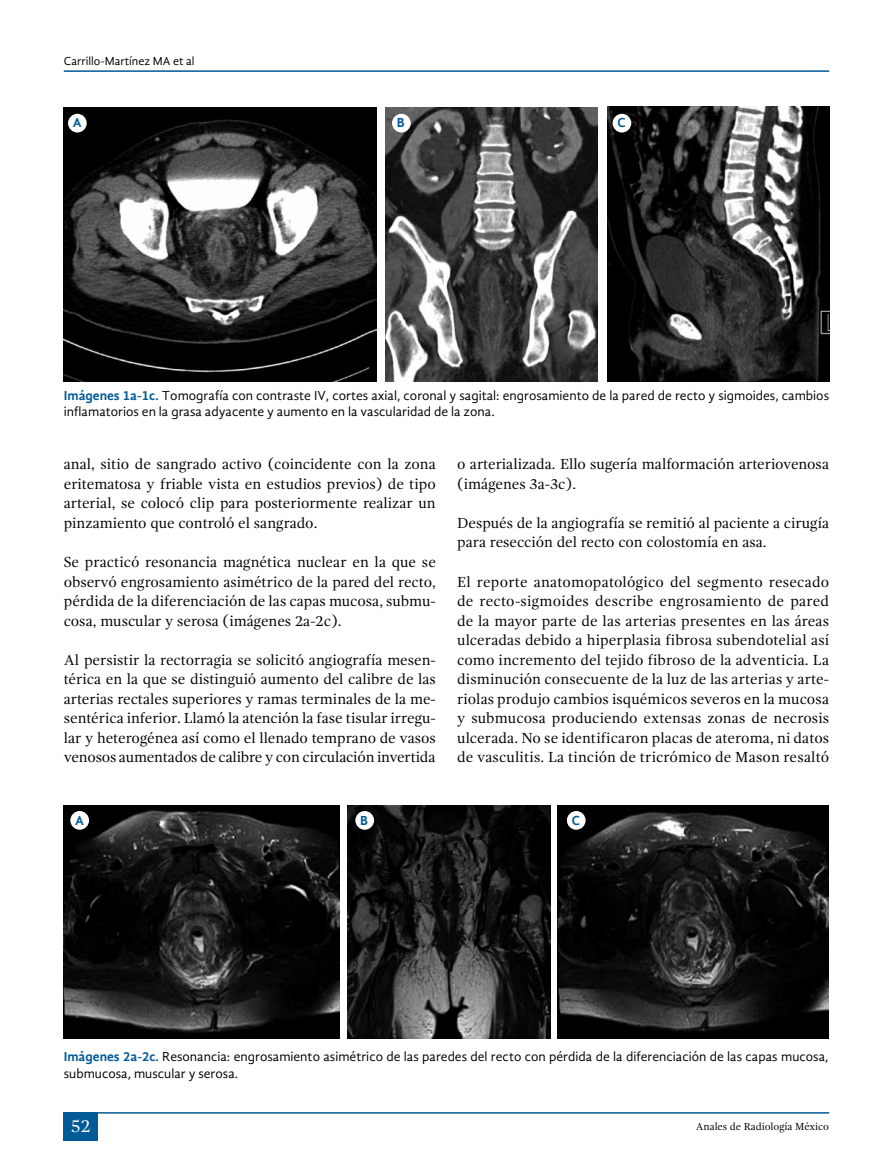
<style>
.page{position:relative;width:893px;height:1170px;background:#fff}
.page>*{position:absolute;margin:0;border:0;box-sizing:border-box;transform-origin:0 0}
.t1{font:18px "Gandhi Serif";color:#fff}
.t2{font:15px/19.5px "Gandhi Serif";color:#000;text-align:justify}
.t3{font:13.5px/16.5px "Gandhi Sans";color:#000}
.t4{font:700 13.5px "Gandhi Sans";color:#005b96}
.t5{font:12px "Gandhi Sans";color:#000}
.t6{font:10.5px "Gandhi Serif";letter-spacing:-.005em;color:#000}
.s1{font-weight:700;color:#005b96}
</style>
<div class="page">
<div style="left:64px;top:1111px;width:34px;height:29px;background:#005b96"></div>
<hr style="left:79px;top:1111px;width:750px;height:2px;background:#005b96">
<hr style="left:64px;top:70px;width:765px;height:2px;background:#005b96">
<img style="left:64px;top:107px;width:312px;height:274px">
<img style="left:385px;top:107px;width:213px;height:274px">
<img style="left:608px;top:106px;width:221px;height:275px">
<img style="left:64px;top:805px;width:275px;height:233px">
<img style="left:347px;top:805px;width:204px;height:233px">
<img style="left:558px;top:805px;width:270px;height:233px">
<div style="left:68px;top:114px;width:19px;height:18px;background:#fff;border-radius:50%"></div>
<div style="left:392px;top:114px;width:19px;height:18px;background:#fff;border-radius:50%"></div>
<div style="left:613px;top:114px;width:18px;height:18px;background:#fff;border-radius:50%"></div>
<div style="left:70px;top:811px;width:19px;height:18px;background:#fff;border-radius:50%"></div>
<div style="left:355px;top:811px;width:19px;height:18px;background:#fff;border-radius:50%"></div>
<div style="left:567px;top:811px;width:19px;height:18px;background:#fff;border-radius:50%"></div>
<p class="t5" style="left:64px;top:54px;width:132px">Carrillo-Martínez MA et al</p>
<p class="t4" style="left:73px;top:115px;width:10px">A</p>
<p class="t4" style="left:397px;top:115px;width:9px">B</p>
<p class="t4" style="left:617px;top:115px;width:10px">C</p>
<p class="t3" style="left:64px;top:387px;width:767px"><span class="s1">Imágenes 1a-1c.</span> Tomografía con contraste IV, cortes axial, coronal y sagital: engrosamiento de la pared de recto y sigmoides, cambios inflamatorios en la grasa adyacente y aumento en la vascularidad de la zona.</p>
<p class="t2" style="left:64px;top:454px;width:374px">anal, sitio de sangrado activo (coincidente con la zona eritematosa y friable vista en estudios previos) de tipo arterial, se colocó clip para posteriormente realizar un pinzamiento que controló el sangrado.</p>
<p class="t2" style="left:64px;top:552px;width:374px">Se practicó resonancia magnética nuclear en la que se observó engrosamiento asimétrico de la pared del recto, pérdida de la diferenciación de las capas mucosa, submu&shy;cosa, muscular y serosa (imágenes 2a-2c).</p>
<p class="t2" style="left:64px;top:649px;width:374px">Al persistir la rectorragia se solicitó angiografía mesen&shy;térica en la que se distinguió aumento del calibre de las arterias rectales superiores y ramas terminales de la me&shy;sentérica inferior. Llamó la atención la fase tisular irregu&shy;lar y heterogénea así como el llenado temprano de vasos venosos aumentados de calibre y con circulación invertida</p>
<p class="t2" style="left:457px;top:454px;width:374px">o arterializada. Ello sugería malformación arteriovenosa (imágenes 3a-3c).</p>
<p class="t2" style="left:457px;top:513px;width:374px">Después de la angiografía se remitió al paciente a cirugía para resección del recto con colostomía en asa.</p>
<p class="t2" style="left:457px;top:571px;width:374px">El reporte anatomopatológico del segmento resecado de recto-sigmoides describe engrosamiento de pared de la mayor parte de las arterias presentes en las áreas ulceradas debido a hiperplasia fibrosa subendotelial así como incremento del tejido fibroso de la adventicia. La disminución consecuente de la luz de las arterias y arte&shy;riolas produjo cambios isquémicos severos en la mucosa y submucosa produciendo extensas zonas de necrosis ulcerada. No se identificaron placas de ateroma, ni datos de vasculitis. La tinción de tricrómico de Mason resaltó</p>
<p class="t4" style="left:75px;top:812px;width:10px">A</p>
<p class="t4" style="left:360px;top:812px;width:9px">B</p>
<p class="t4" style="left:572px;top:812px;width:10px">C</p>
<p class="t3" style="left:64px;top:1048px;width:766px"><span class="s1">Imágenes 2a-2c.</span> Resonancia: engrosamiento asimétrico de las paredes del recto con pérdida de la diferenciación de las capas mucosa, submucosa, muscular y serosa.</p>
<p class="t1" style="left:71px;top:1115px;width:21px">52</p>
<p class="t6" style="left:696px;top:1120px;width:135px">Anales de Radiología México</p>
</div>
